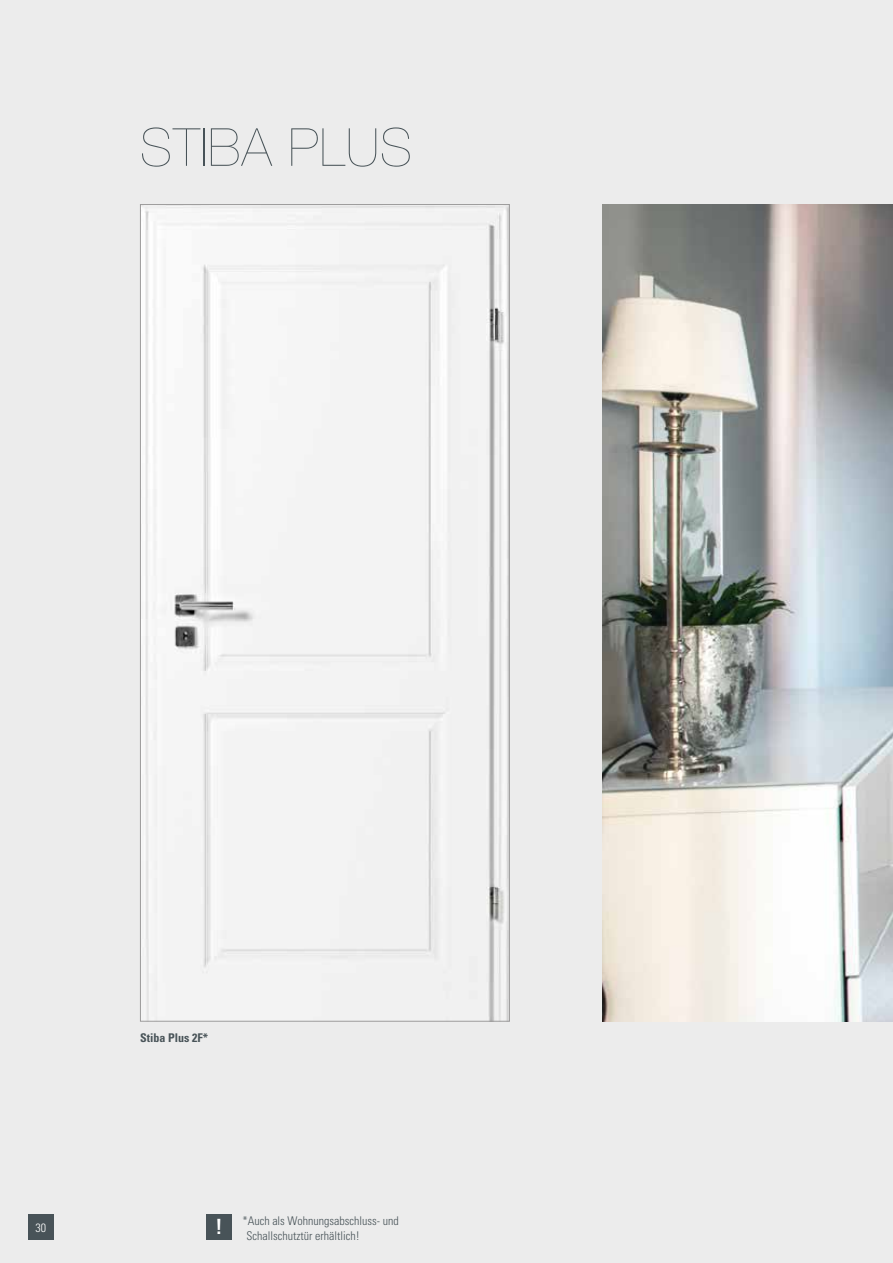
<style>
.page{position:relative;width:893px;height:1263px;background:#ececec}
.page>*{position:absolute;margin:0;border:0;box-sizing:border-box;transform-origin:0 0}
.t1{font:200 52.5px "Helvetica Neue";letter-spacing:.02em;color:#485358}
.t2{font:700 condensed 21px "Univers LT Std";color:#fff}
.t3{font:300 condensed 12px/14.4px "Univers LT Std";color:#485358}
.t4{font:700 condensed 12px "Univers LT Std";color:#485358}
.t5{font:300 condensed 12px "Univers LT Std";color:#fff}
</style>
<div class="page">
<img style="left:602px;top:204px;width:291px;height:818px">
<div style="left:206px;top:1214px;width:26px;height:25px;background:#485358"></div>
<img style="left:142px;top:206px;width:366px;height:813px">
<div style="left:28px;top:1214px;width:26px;height:25px;background:#485358"></div>
<h1 class="t1" style="left:140px;top:106px;width:274px">STIBA PLUS</h1>
<p class="t4" style="left:140px;top:1030px;width:69px">Stiba Plus 2F*</p>
<p class="t5" style="left:35px;top:1220px;width:12px">30</p>
<h2 class="t2" style="left:215px;top:1214px;width:8px">!</h2>
<p class="t3" style="left:246px;top:1214px;width:154px;text-indent:-4px">*Auch als Wohnungsabschluss- und<br>Schallschutztür erhältlich!</p>
</div>
